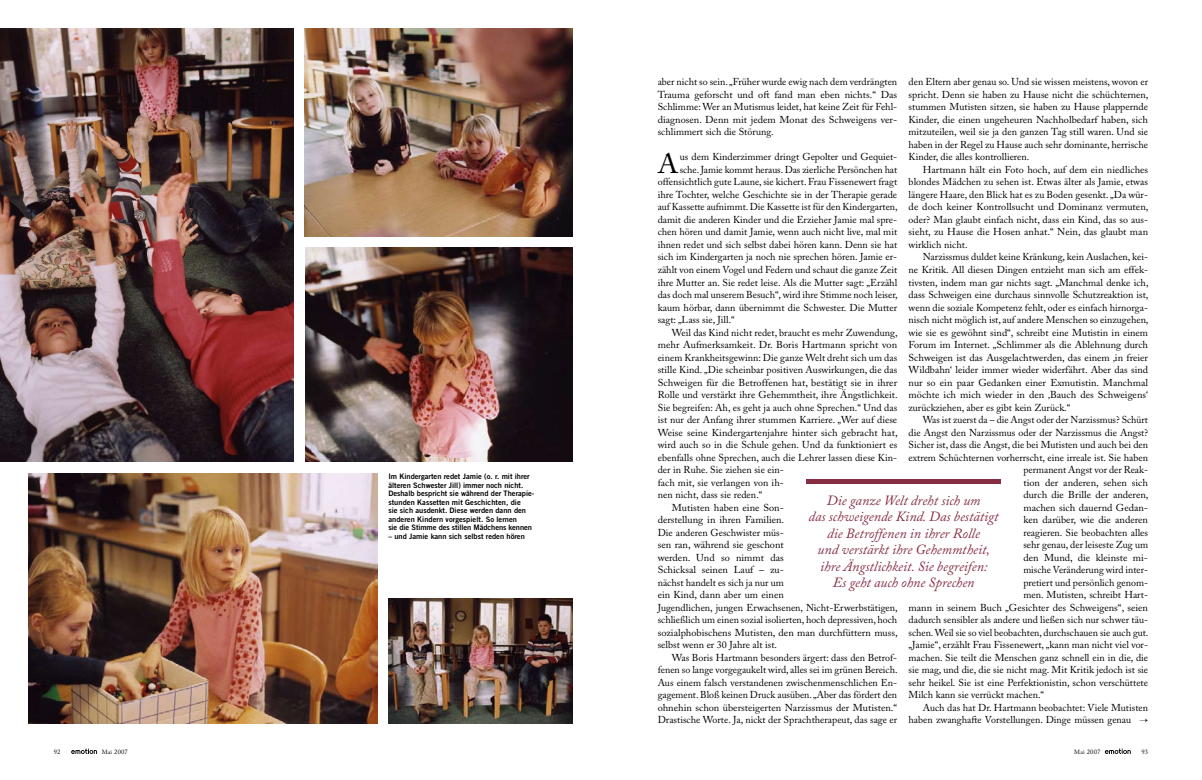
<style>
.page{position:relative;width:1202px;height:780px;background:#fff}
.page>*{position:absolute;margin:0;border:0;box-sizing:border-box;transform-origin:0 0}
.t1{font:27.6px "Emo Caslon";color:#000}
.t2{font:italic 14px/16.5px "Emo Caslon";color:#862e44;text-align:center}
.t3{font:10px/12.5px "Emo Caslon";color:#000;text-align:justify}
.t4{font:7.5px/8.5px "Trade Gothic LT Bold Two";color:#000}
.t5{font:6.5px "Emo Caslon";letter-spacing:.03em;color:#000}
.s1{font-size:6px}
</style>
<div class="page">
<img style="left:0;top:28px;width:293px;height:434px">
<img style="left:305px;top:248px;width:268px;height:213px">
<img style="left:305px;top:28px;width:268px;height:208px">
<svg style="left:1105px;top:748px;width:26px;height:6px"></svg>
<svg style="left:71px;top:748px;width:26px;height:6px"></svg>
<img style="left:388px;top:598px;width:185px;height:125px">
<img style="left:28px;top:473px;width:349px;height:250px">
<hr style="left:806px;top:480px;width:195px;height:4px;background:#862e44">
<p class="t4" style="left:388px;top:472px;width:148px">Im Kindergarten redet Jamie (o. r. mit ihrer älteren Schwester Jill) immer noch nicht.<br>Deshalb bespricht sie während der Therapie&shy;stunden Kassetten mit Geschichten, die<br>sie sich ausdenkt. Diese werden dann den anderen Kindern vorgespielt. So lernen<br>sie die Stimme des stillen Mädchens kennen</p>
<p class="t4" style="left:388px;top:531px;width:138px">– und Jamie kann sich selbst reden hören</p>
<p class="t3" style="left:658px;top:76px;width:241px">aber nicht so sein. „Früher wurde ewig nach dem verdrängten Trauma geforscht und oft fand man eben nichts.“ Das Schlimme: Wer an Mutismus leidet, hat keine Zeit für Fehl&shy;diagnosen. Denn mit jedem Monat des Schweigens ver&shy;schlimmert sich die Störung.</p>
<h1 class="t1" style="left:658px;top:147px;width:22px">A</h1>
<p class="t3" style="left:680px;top:151px;width:219px">us dem Kinderzimmer dringt Gepolter und Gequiet-</p>
<p class="t3" style="left:909px;top:76px;width:241px">den Eltern aber genau so. Und sie wissen meistens, wovon er spricht. Denn sie haben zu Hause nicht die schüchternen, stummen Mutisten sitzen, sie haben zu Hause plappernde Kinder, die einen ungeheuren Nachholbedarf haben, sich mitzuteilen, weil sie ja den ganzen Tag still waren. Und sie haben in der Regel zu Hause auch sehr dominante, herrische Kinder, die alles kontrollieren.</p>
<p class="t3" style="left:909px;top:163px;width:241px;text-indent:14px">Hartmann hält ein Foto hoch, auf dem ein niedliches blondes Mädchen zu sehen ist. Etwas älter als Jamie, etwas längere Haare, den Blick hat es zu Boden gesenkt. „Da wür&shy;de doch keiner Kontrollsucht und Dominanz vermuten, oder? Man glaubt einfach nicht, dass ein Kind, das so aus&shy;sieht, zu Hause die Hosen anhat.“ Nein, das glaubt man wirklich nicht.</p>
<p class="t3" style="left:909px;top:251px;width:241px;text-indent:14px">Narzissmus duldet keine Kränkung, kein Auslachen, kei&shy;ne Kritik. All diesen Dingen entzieht man sich am effek&shy;tivsten, indem man gar nichts sagt. „Manchmal denke ich, dass Schweigen eine durchaus sinnvolle Schutzreaktion ist, wenn die soziale Kompetenz fehlt, oder es einfach hirnorga&shy;nisch nicht möglich ist, auf andere Menschen so einzugehen, wie sie es gewöhnt sind“, schreibt eine Mutistin in einem Forum im Internet. „Schlimmer als die Ablehnung durch Schweigen ist das Ausgelachtwerden, das einem ‚in freier Wildbahn‘ leider immer wieder widerfährt. Aber das sind nur so ein paar Gedanken einer Exmutistin. Manchmal möchte ich mich wieder in den ‚Bauch des Schweigens‘ zurückziehen, aber es gibt kein Zurück.“</p>
<p class="t3" style="left:923px;top:413px;width:227px">Was ist zuerst da – die Angst oder der Narzissmus? Schürt</p>
<p class="t3" style="left:909px;top:426px;width:241px">die Angst den Narzissmus oder der Narzissmus die Angst?</p>
<p class="t3" style="left:909px;top:438px;width:241px">Sicher ist, dass die Angst, die bei Mutisten und auch bei den</p>
<p class="t3" style="left:909px;top:451px;width:241px">extrem Schüchternen vorherrscht, eine irreale ist. Sie haben</p>
<p class="t3" style="left:1023px;top:463px;width:126px">permanent Angst vor der Reak-</p>
<p class="t3" style="left:1023px;top:476px;width:126px">tion der anderen, sehen sich</p>
<p class="t3" style="left:1023px;top:488px;width:127px">durch die Brille der anderen,</p>
<p class="t3" style="left:1023px;top:501px;width:126px">machen sich dauernd Gedan-</p>
<p class="t3" style="left:1023px;top:513px;width:126px">ken darüber, wie die anderen</p>
<p class="t3" style="left:1023px;top:526px;width:126px">reagieren. Sie beobachten alles</p>
<p class="t3" style="left:1023px;top:538px;width:126px">sehr genau, der leiseste Zug um</p>
<p class="t3" style="left:1023px;top:551px;width:126px">den Mund, die kleinste mi-</p>
<p class="t3" style="left:1023px;top:563px;width:126px">mische Veränderung wird inter-</p>
<p class="t3" style="left:1023px;top:576px;width:126px">pretiert und persönlich genom-</p>
<p class="t3" style="left:1023px;top:588px;width:126px">men. Mutisten, schreibt Hart-</p>
<p class="t3" style="left:909px;top:601px;width:241px">mann in seinem Buch „Gesichter des Schweigens“, seien</p>
<p class="t3" style="left:909px;top:613px;width:241px">dadurch sensibler als andere und ließen sich nur schwer täu-</p>
<p class="t3" style="left:909px;top:626px;width:241px">schen. Weil sie so viel beobachten, durchschauen sie auch gut.</p>
<p class="t3" style="left:909px;top:638px;width:241px">„Jamie“, erzählt Frau Fissenewert, „kann man nicht viel vor-</p>
<p class="t3" style="left:909px;top:651px;width:241px">machen. Sie teilt die Menschen ganz schnell ein in die, die</p>
<p class="t3" style="left:909px;top:663px;width:241px">sie mag, und die, die sie nicht mag. Mit Kritik jedoch ist sie</p>
<p class="t3" style="left:909px;top:676px;width:241px">sehr heikel. Sie ist eine Perfektionistin, schon verschüttete</p>
<p class="t3" style="left:909px;top:688px;width:137px">Milch kann sie verrückt machen.“</p>
<p class="t3" style="left:923px;top:701px;width:227px">Auch das hat Dr. Hartmann beobachtet: Viele Mutisten</p>
<p class="t3" style="left:909px;top:713px;width:224px">haben zwanghafte Vorstellungen. Dinge müssen genau</p>
<p class="t3" style="left:680px;top:163px;width:219px">sche. Jamie kommt heraus. Das zierliche Persönchen hat</p>
<p class="t3" style="left:658px;top:176px;width:241px">offensichtlich gute Laune, sie kichert. Frau Fissenewert fragt</p>
<p class="t3" style="left:658px;top:188px;width:241px">ihre Tochter, welche Geschichte sie in der Therapie gerade</p>
<p class="t3" style="left:658px;top:201px;width:241px">auf Kassette aufnimmt. Die Kassette ist für den Kindergarten,</p>
<p class="t3" style="left:658px;top:213px;width:241px">damit die anderen Kinder und die Erzieher Jamie mal spre-</p>
<p class="t3" style="left:658px;top:226px;width:241px">chen hören und damit Jamie, wenn auch nicht live, mal mit</p>
<p class="t3" style="left:658px;top:238px;width:241px">ihnen redet und sich selbst dabei hören kann. Denn sie hat</p>
<p class="t3" style="left:658px;top:251px;width:241px">sich im Kindergarten ja noch nie sprechen hören. Jamie er-</p>
<p class="t3" style="left:658px;top:263px;width:241px">zählt von einem Vogel und Federn und schaut die ganze Zeit</p>
<p class="t3" style="left:658px;top:276px;width:241px">ihre Mutter an. Sie redet leise. Als die Mutter sagt: „Erzähl</p>
<p class="t3" style="left:658px;top:288px;width:241px">das doch mal unserem Besuch“, wird ihre Stimme noch leiser,</p>
<p class="t3" style="left:658px;top:301px;width:241px">kaum hörbar, dann übernimmt die Schwester. Die Mutter</p>
<p class="t3" style="left:658px;top:313px;width:79px">sagt: „Lass sie, Jill.“</p>
<p class="t3" style="left:672px;top:326px;width:227px">Weil das Kind nicht redet, braucht es mehr Zuwendung,</p>
<p class="t3" style="left:658px;top:338px;width:241px">mehr Aufmerksamkeit. Dr. Boris Hartmann spricht von</p>
<p class="t3" style="left:658px;top:351px;width:241px">einem Krankheitsgewinn: Die ganze Welt dreht sich um das</p>
<p class="t3" style="left:658px;top:363px;width:241px">stille Kind. „Die scheinbar positiven Auswirkungen, die das</p>
<p class="t3" style="left:658px;top:376px;width:241px">Schweigen für die Betroffenen hat, bestätigt sie in ihrer</p>
<p class="t3" style="left:658px;top:388px;width:241px">Rolle und verstärkt ihre Gehemmtheit, ihre Ängstlichkeit.</p>
<p class="t3" style="left:658px;top:401px;width:241px">Sie begreifen: Ah, es geht ja auch ohne Sprechen.“ Und das</p>
<p class="t3" style="left:658px;top:413px;width:241px">ist nur der Anfang ihrer stummen Karriere. „Wer auf diese</p>
<p class="t3" style="left:658px;top:426px;width:241px">Weise seine Kindergartenjahre hinter sich gebracht hat,</p>
<p class="t3" style="left:658px;top:438px;width:241px">wird auch so in die Schule gehen. Und da funktioniert es</p>
<p class="t3" style="left:658px;top:451px;width:241px">ebenfalls ohne Sprechen, auch die Lehrer lassen diese Kin-</p>
<p class="t3" style="left:658px;top:463px;width:128px">der in Ruhe. Sie ziehen sie ein-</p>
<p class="t3" style="left:658px;top:476px;width:128px">fach mit, sie verlangen von ih-</p>
<p class="t3" style="left:658px;top:488px;width:106px">nen nicht, dass sie reden.“</p>
<p class="t3" style="left:672px;top:501px;width:113px">Mutisten haben eine Son-</p>
<p class="t3" style="left:658px;top:513px;width:128px">derstellung in ihren Familien.</p>
<p class="t3" style="left:658px;top:526px;width:128px">Die anderen Geschwister müs-</p>
<p class="t3" style="left:658px;top:538px;width:128px">sen ran, während sie geschont</p>
<p class="t3" style="left:658px;top:551px;width:128px">werden. Und so nimmt das</p>
<p class="t3" style="left:658px;top:563px;width:128px">Schicksal seinen Lauf – zu-</p>
<p class="t3" style="left:658px;top:576px;width:128px">nächst handelt es sich ja nur um</p>
<p class="t3" style="left:658px;top:588px;width:128px">ein Kind, dann aber um einen</p>
<p class="t3" style="left:658px;top:601px;width:241px">Jugendlichen, jungen Erwachsenen, Nicht-Erwerbstätigen,</p>
<p class="t3" style="left:658px;top:613px;width:241px">schließlich um einen sozial isolierten, hoch depressiven, hoch</p>
<p class="t3" style="left:658px;top:626px;width:241px">sozialphobischens Mutisten, den man durchfüttern muss,</p>
<p class="t3" style="left:658px;top:638px;width:121px">selbst wenn er 30 Jahre alt ist.</p>
<p class="t3" style="left:672px;top:651px;width:227px">Was Boris Hartmann besonders ärgert: dass den Betrof-</p>
<p class="t3" style="left:658px;top:663px;width:241px">fenen so lange vorgegaukelt wird, alles sei im grünen Bereich.</p>
<p class="t3" style="left:658px;top:676px;width:241px">Aus einem falsch verstandenen zwischenmenschlichen En-</p>
<p class="t3" style="left:658px;top:688px;width:241px">gagement. Bloß keinen Druck ausüben. „Aber das fördert den</p>
<p class="t3" style="left:658px;top:701px;width:241px">ohnehin schon übersteigerten Narzissmus der Mutisten.“</p>
<p class="t3" style="left:658px;top:713px;width:241px">Drastische Worte. Ja, nickt der Sprachtherapeut, das sage er</p>
<h2 class="t2" style="left:808px;top:492px;width:192px">Die ganze Welt dreht sich um<br>das schweigende Kind. Das bestätigt die Betroffenen in ihrer Rolle<br>und verstärkt ihre Gehemmtheit, ihre Ängstlichkeit. Sie begreifen:<br>Es geht auch ohne Sprechen</h2>
<p class="t5" style="left:54px;top:747px;width:8px">92</p>
<p class="t5" style="left:102px;top:748px;width:28px"><span class="s1">Mai</span> 2007</p>
<p class="t5" style="left:1074px;top:748px;width:28px"><span class="s1">Mai</span> 2007</p>
<p class="t5" style="left:1142px;top:747px;width:8px">93</p>
</div>
